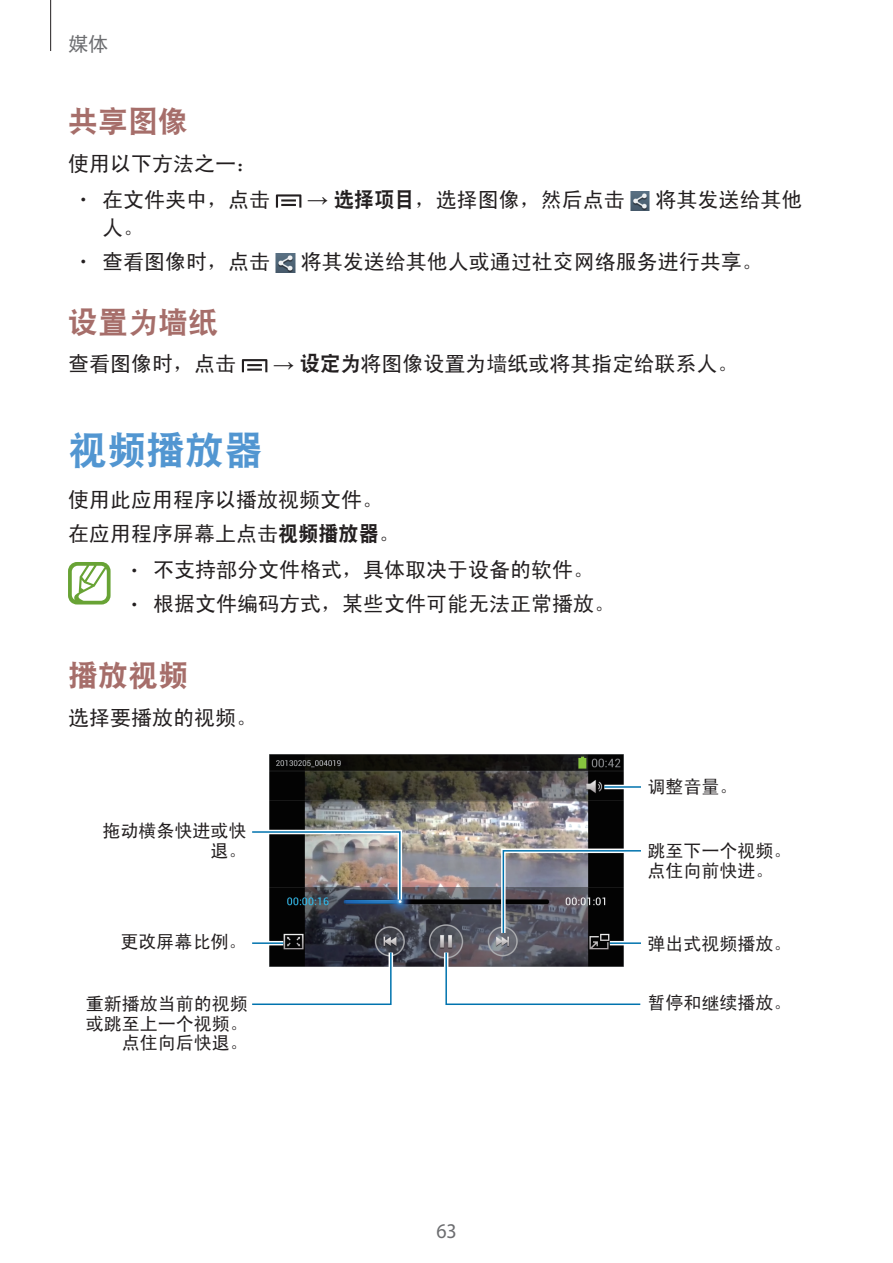
<style>
.page{position:relative;width:893px;height:1263px;background:#fff}
.page>*{position:absolute;margin:0;border:0;box-sizing:border-box;transform-origin:0 0}
.t1{font:39px "DF Hei W9";color:#5296d1}
.t2{font:30px "DF Hei W9";color:#a66e6a}
.t3{font:21px/34.2px "Sim Hei";color:#231f20}
.t4{font:21px "Myriad Pro";color:#6c6d70;scale:.95 1}
.t5{font:20.25px "Sim Hei";color:#6c6d70}
.t6{font:18px/19.5px "Sim Hei";color:#231f20;text-align:right}
.s1{font-family:"Myriad Pro";font-weight:300}
.s2{font-family:"Arial"}
.s3{font-family:"DF Hei W9"}
</style>
<div class="page">
<hr style="left:50px;top:0;width:1px;height:51px;background:#231f20">
<svg style="left:276px;top:194px;width:25px;height:14px"></svg>
<img style="left:631px;top:192px;width:19px;height:19px">
<img style="left:276px;top:254px;width:19px;height:19px">
<svg style="left:242px;top:359px;width:25px;height:13px"></svg>
<svg style="left:68px;top:562px;width:43px;height:42px"></svg>
<img style="left:269px;top:754px;width:354px;height:213px">
<svg style="left:499px;top:846px;width:142px;height:91px;background:#6b6d75"></svg>
<svg style="left:442px;top:948px;width:199px;height:57px"></svg>
<svg style="left:252px;top:948px;width:143px;height:57px"></svg>
<img style="left:252px;top:827px;width:152px;height:77px">
<hr style="left:604px;top:785px;width:37px;height:4px;background:#fff">
<hr style="left:604px;top:786px;width:37px;height:2px;background:#0073ae">
<hr style="left:610px;top:941px;width:31px;height:4px;background:#fff">
<hr style="left:610px;top:942px;width:31px;height:2px;background:#0073ae">
<hr style="left:252px;top:941px;width:31px;height:4px;background:#fff">
<hr style="left:252px;top:942px;width:31px;height:2px;background:#0073ae">
<p class="t5" style="left:68px;top:34px;width:42px">媒体</p>
<h2 class="t2" style="left:68px;top:106px;width:121px">共享图像</h2>
<p class="t3" style="left:68px;top:146px;width:191px">使用以下方法之一：</p>
<p class="t3" style="left:81px;top:182px;width:191px"><span class="s1">•</span> 在文件夹中，点击</p>
<p class="t3" style="left:307px;top:182px;width:319px"><span class="s2">→</span> <span class="s3">选择项目</span>，选择图像，然后点击</p>
<p class="t3" style="left:656px;top:182px;width:149px">将其发送给其他</p>
<p class="t3" style="left:102px;top:210px;width:43px">人。</p>
<p class="t3" style="left:81px;top:244px;width:191px"><span class="s1">•</span> 查看图像时，点击</p>
<p class="t3" style="left:301px;top:244px;width:464px">将其发送给其他人或通过社交网络服务进行共享。</p>
<h2 class="t2" style="left:68px;top:307px;width:152px">设置为墙纸</h2>
<p class="t3" style="left:68px;top:347px;width:170px">查看图像时，点击</p>
<p class="t3" style="left:273px;top:347px;width:467px"><span class="s2">→</span> <span class="s3">设定为</span>将图像设置为墙纸或将其指定给联系人。</p>
<h1 class="t1" style="left:68px;top:430px;width:197px">视频播放器</h1>
<p class="t3" style="left:68px;top:482px;width:333px">使用此应用程序以播放视频文件。在应用程序屏幕上点击<span class="s3">视频播放器</span>。</p>
<p class="t3" style="left:132px;top:552px;width:464px"><span class="s1">•</span> 不支持部分文件格式，具体取决于设备的软件。</p>
<p class="t3" style="left:132px;top:586px;width:485px"><span class="s1">•</span> 根据文件编码方式，某些文件可能无法正常播放。</p>
<h2 class="t2" style="left:68px;top:660px;width:121px">播放视频</h2>
<p class="t3" style="left:68px;top:700px;width:191px">选择要播放的视频。</p>
<p class="t6" style="left:102px;top:821px;width:146px">拖动横条快进或快退。</p>
<p class="t6" style="left:120px;top:932px;width:128px">更改屏幕比例。</p>
<p class="t6" style="left:86px;top:994px;width:164px">重新播放当前的视频或跳至上一个视频。点住向后快退。</p>
<p class="t4" style="left:436px;top:1218px;width:23px">63</p>
<p class="t6" style="left:647px;top:777px;width:91px">调整音量。</p>
<p class="t6" style="left:647px;top:841px;width:145px;text-align:left">跳至下一个视频。点住向前快进。</p>
<p class="t6" style="left:647px;top:933px;width:145px">弹出式视频播放。</p>
<p class="t6" style="left:647px;top:993px;width:145px">暂停和继续播放。</p>
</div>
